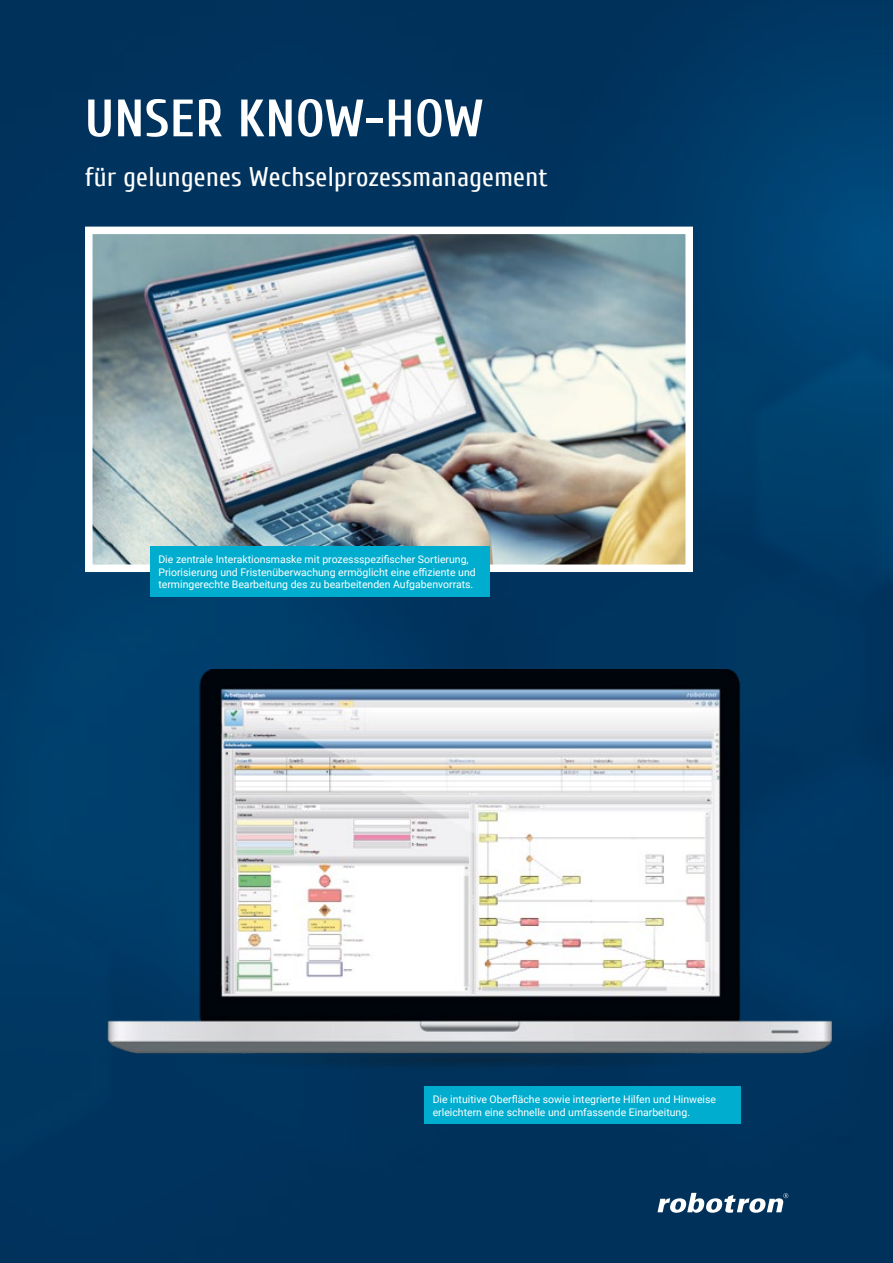
<style>
.page{position:relative;width:893px;height:1263px;background:#fff}
.page>*{position:absolute;margin:0;border:0;box-sizing:border-box;transform-origin:0 0}
.t1{font:700 52.5px "Cuprum";letter-spacing:.01em;color:#fff}
.t2{font:27px "Cuprum";letter-spacing:.01em;color:#fff}
.t3{font:10.5px/12.6px "Roboto";color:#fff}
</style>
<div class="page">
<img style="left:0;top:0;width:893px;height:1263px">
<svg style="left:657px;top:1193px;width:131px;height:20px"></svg>
<div style="left:424px;top:1087px;width:316px;height:37px;background:#00adcf"></div>
<img style="left:74px;top:669px;width:796px;height:407px">
<img style="left:94px;top:236px;width:590px;height:327px">
<div style="left:85px;top:227px;width:608px;height:345px;border:8px solid #fff"></div>
<div style="left:150px;top:546px;width:340px;height:51px;background:#00adcf"></div>
<h1 class="t1" style="left:85px;top:89px;width:400px">UNSER KNOW-HOW</h1>
<h2 class="t2" style="left:85px;top:162px;width:464px">für gelungenes Wechselprozessmanagement</h2>
<p class="t3" style="left:158px;top:552px;width:319px">Die zentrale Interaktionsmaske mit prozessspezifischer Sortierung,<br>Priorisierung und Fristenüberwachung ermöglicht eine effiziente und termingerechte Bearbeitung des zu bearbeitenden Aufgabenvorrats.</p>
<p class="t3" style="left:433px;top:1093px;width:285px">Die intuitive Oberfläche sowie integrierte Hilfen und Hinweise erleichtern eine schnelle und umfassende Einarbeitung.</p>
</div>
